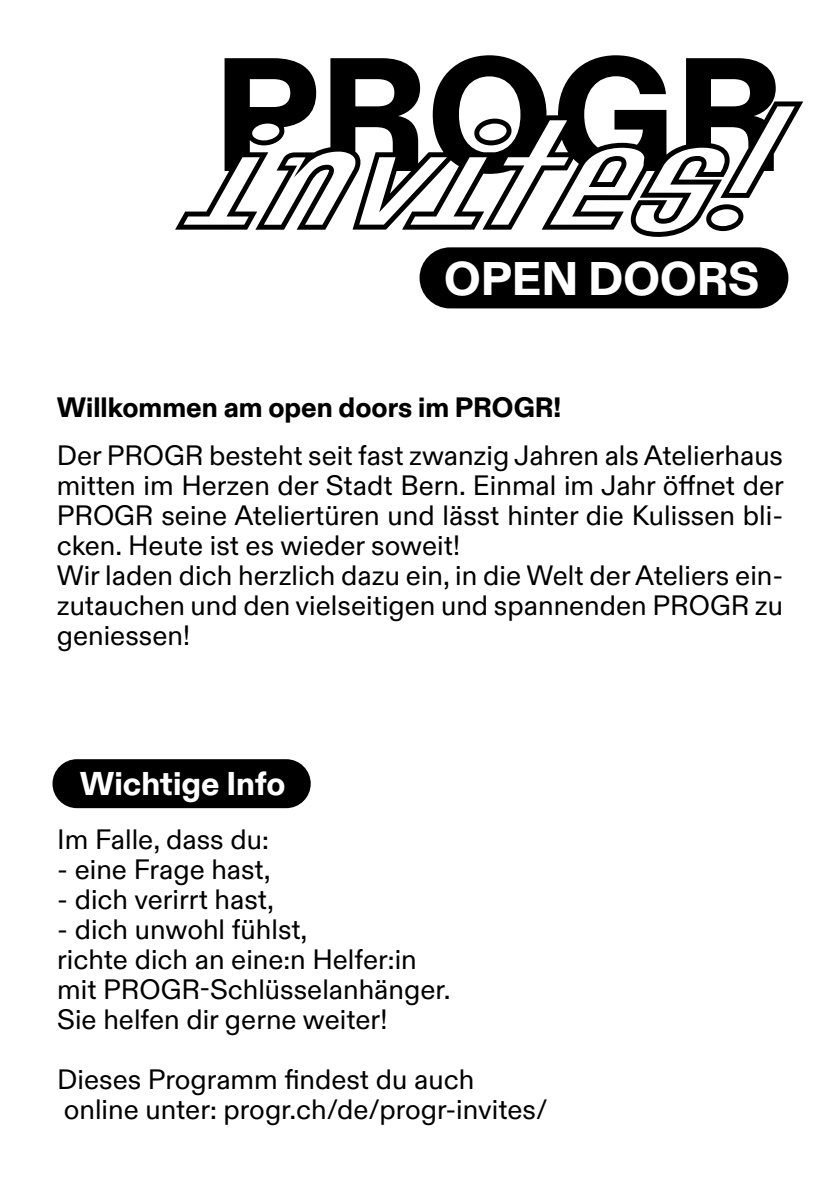
<style>
.page{position:relative;width:840px;height:1191px;background:#fff}
.page>*{position:absolute;margin:0;border:0;box-sizing:border-box;transform-origin:0 0}
.t1{font:800 47.2px "ABC Diatype";color:#fff}
.t2{font:800 33px "ABC Diatype";color:#fff}
.t3{font:28px/30px "ABC Diatype";color:#000}
.t4{font:800 28px "ABC Diatype";color:#000}
</style>
<div class="page">
<div style="left:52px;top:759px;width:258px;height:49px;background:#000;border-radius:24px"></div>
<svg style="left:175px;top:55px;width:627px;height:182px"></svg>
<div style="left:421px;top:249px;width:364px;height:57px;background:#000;border-radius:28px"></div>
<div style="left:419px;top:247px;width:369px;height:61px;border:4px solid #000;border-radius:28px"></div>
<h1 class="t1" style="left:444px;top:251px;width:317px">OPEN DOORS</h1>
<p class="t4" style="left:57px;top:391px;width:506px">Willkommen am open doors im PROGR!</p>
<p class="t3" style="left:57px;top:441px;width:728px">Der PROGR besteht seit fast zwanzig Jahren als Atelierhaus mitten im Herzen der Stadt Bern. Einmal im Jahr öffnet der PROGR seine Ateliertüren und lässt hinter die Kulissen bli&shy;cken. Heute ist es wieder soweit!<br>Wir laden dich herzlich dazu ein, in die Welt der Ateliers ein&shy;zutauchen und den vielseitigen und spannenden PROGR zu geniessen!</p>
<p class="t2" style="left:80px;top:764px;width:207px">Wichtige Info</p>
<p class="t3" style="left:57px;top:825px;width:213px">Im Falle, dass du:</p>
<p class="t3" style="left:57px;top:855px;width:215px">- eine Frage hast,</p>
<p class="t3" style="left:57px;top:885px;width:218px">- dich verirrt hast,</p>
<p class="t3" style="left:57px;top:915px;width:394px">- dich unwohl fühlst,<br>richte dich an eine:n Helfer:in mit PROGR-Schlüsselanhänger.<br>Sie helfen dir gerne weiter!</p>
<p class="t3" style="left:57px;top:1064px;width:491px">Dieses Programm findest du auch online unter: progr.ch/de/progr-invites/</p>
</div>
